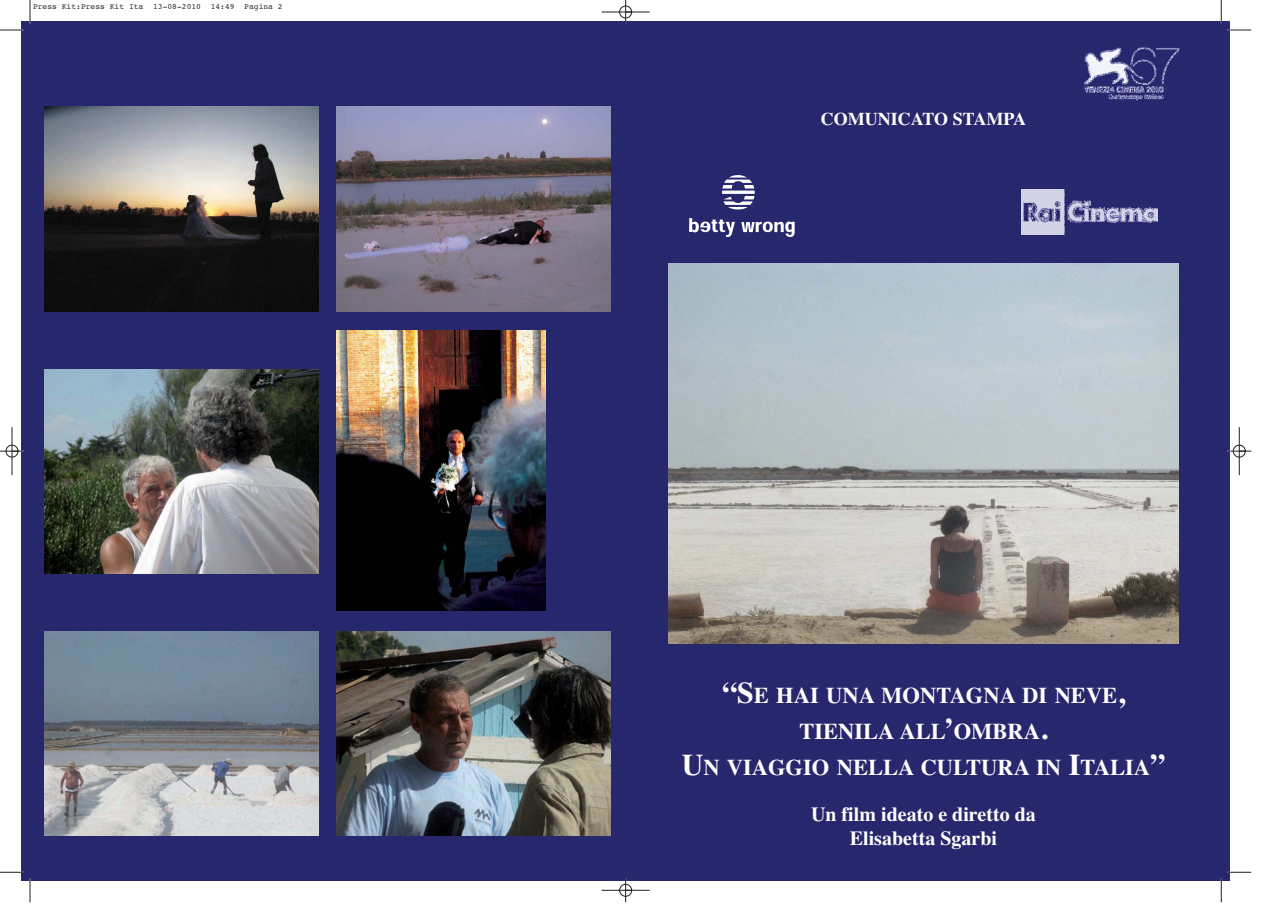
<style>
.page{position:relative;width:1265px;height:916px;background:#fff}
.page>*{position:absolute;margin:0;border:0;box-sizing:border-box;transform-origin:0 0}
.t1{font:700 22.5px/36px "Times";color:#fff;text-align:center}
.t2{font:700 20px/24px "Times";color:#fff;text-align:center}
.t3{font:700 18px "Times";color:#fff}
.t4{font:8px "Courier";color:#231f20}
.s1{font-size:30px}
</style>
<div class="page">
<div style="left:21px;top:21px;width:1208px;height:859px;background:#27276d"></div>
<img style="left:689px;top:175px;width:106px;height:62px">
<img style="left:668px;top:264px;width:510px;height:380px">
<img style="left:1084px;top:47px;width:96px;height:54px">
<img style="left:44px;top:107px;width:274px;height:205px">
<img style="left:336px;top:107px;width:274px;height:205px">
<img style="left:44px;top:369px;width:274px;height:204px">
<img style="left:336px;top:331px;width:209px;height:279px">
<img style="left:44px;top:631px;width:274px;height:204px">
<img style="left:336px;top:631px;width:274px;height:204px">
<img style="left:1021px;top:189px;width:135px;height:45px">
<svg style="left:30px;top:0;width:1px;height:24px"></svg>
<svg style="left:0;top:30px;width:24px;height:1px"></svg>
<svg style="left:1220px;top:0;width:1px;height:24px"></svg>
<svg style="left:1227px;top:30px;width:24px;height:1px"></svg>
<svg style="left:30px;top:878px;width:1px;height:24px"></svg>
<svg style="left:0;top:872px;width:24px;height:1px"></svg>
<svg style="left:1220px;top:878px;width:1px;height:24px"></svg>
<svg style="left:1227px;top:872px;width:24px;height:1px"></svg>
<div style="left:619px;top:6px;width:13px;height:12px;border:1px solid #fff;border-radius:50%"></div>
<div style="left:619px;top:884px;width:13px;height:12px;border:1px solid #fff;border-radius:50%"></div>
<hr style="left:601px;top:12px;width:48px;height:1px;background:#231f20">
<hr style="left:601px;top:890px;width:48px;height:1px;background:#231f20">
<hr style="left:12px;top:427px;width:1px;height:48px;background:#231f20">
<hr style="left:1238px;top:427px;width:1px;height:48px;background:#231f20">
<svg style="left:625px;top:0;width:1px;height:24px"></svg>
<svg style="left:625px;top:878px;width:1px;height:24px"></svg>
<svg style="left:0;top:451px;width:24px;height:1px"></svg>
<svg style="left:1227px;top:451px;width:24px;height:1px"></svg>
<div style="left:619px;top:6px;width:12px;height:12px;border:1px solid #231f20;border-radius:50%"></div>
<div style="left:619px;top:884px;width:12px;height:12px;border:1px solid #231f20;border-radius:50%"></div>
<div style="left:6px;top:445px;width:12px;height:12px;border:1px solid #231f20;border-radius:50%"></div>
<div style="left:1232px;top:445px;width:13px;height:12px;border:1px solid #231f20;border-radius:50%"></div>
<p class="t4" style="left:33px;top:3px;width:251px">Press Kit:Press Kit Ita 13-08-2010 14:49 Pagina 2</p>
<p class="t3" style="left:820px;top:112px;width:207px">COMUNICATO STAMPA</p>
<p class="t1" style="left:681px;top:679px;width:485px"><span class="s1">“S</span>E HAI UNA MONTAGNA DI NEVE<span class="s1">,<br></span>TIENILA ALL<span class="s1">’</span>OMBRA<span class="s1">.<br>U</span>N VIAGGIO NELLA CULTURA IN <span class="s1">I</span>TALIA<span class="s1">”</span></p>
<p class="t2" style="left:811px;top:804px;width:226px">Un film ideato e diretto da<br>Elisabetta Sgarbi</p>
</div>
